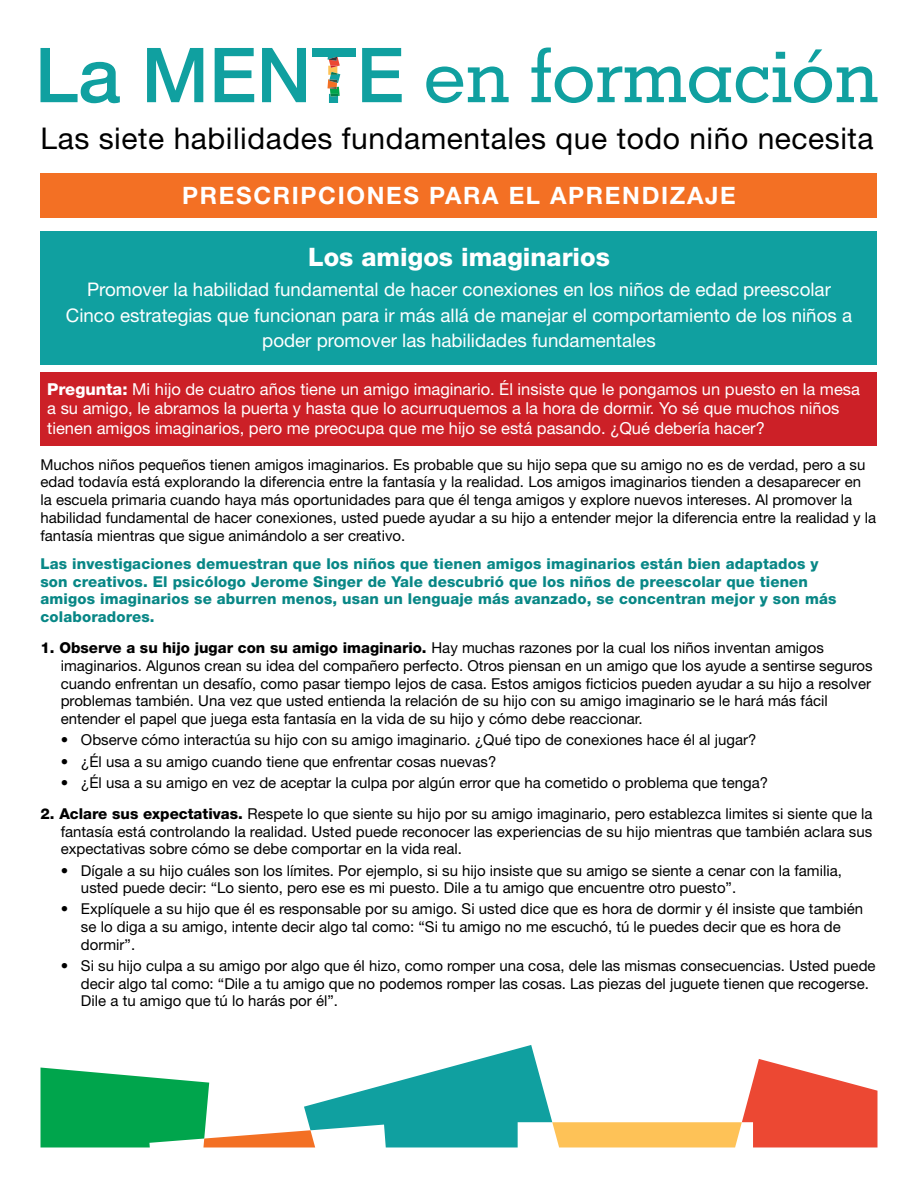
<style>
.page{position:relative;width:918px;height:1188px;background:#fff}
.page>*{position:absolute;margin:0;border:0;box-sizing:border-box;transform-origin:0 0}
.t1{font:30px "Helvetica Neue LT Std";letter-spacing:.02em;color:#000}
.t2{font:800 25.5px "Helvetica Neue LT Std";color:#fff}
.t3{font:700 24px "Helvetica Neue LT Std";letter-spacing:.07em;color:#fff}
.t4{font:18.75px/25.5px "Helvetica Neue LT Std";color:#fff;text-align:center}
.t5{font:16.5px/19.8px "Helvetica Neue LT Std";color:#fff}
.t6{font:15px/17.7px "Helvetica Neue LT Std";color:#000}
.t7{font:800 15px/17.7px "Helvetica Neue LT Std";letter-spacing:.01em;color:#088786}
.s1{font-weight:800}
</style>
<div class="page">
<svg style="left:41px;top:1045px;width:837px;height:103px"></svg>
<div style="left:40px;top:231px;width:838px;height:133px;background:#10a0a0"></div>
<div style="left:40px;top:174px;width:838px;height:44px;background:#f37024"></div>
<div style="left:40px;top:372px;width:838px;height:74px;background:#cc2027"></div>
<div style="left:312px;top:48px;width:44px;height:8px;background:#10a0a0"></div>
<svg style="left:327px;top:56px;width:13px;height:47px"></svg>
<svg style="left:41px;top:48px;width:79px;height:55px"></svg>
<svg style="left:147px;top:48px;width:56px;height:54px"></svg>
<svg style="left:215px;top:48px;width:39px;height:54px"></svg>
<svg style="left:262px;top:48px;width:44px;height:54px"></svg>
<svg style="left:362px;top:48px;width:40px;height:54px"></svg>
<svg style="left:426px;top:67px;width:83px;height:36px"></svg>
<svg style="left:531px;top:48px;width:346px;height:55px"></svg>
<h1 class="t1" style="left:40px;top:120px;width:835px">Las siete habilidades fundamentales que todo niño necesita</h1>
<h3 class="t3" style="left:182px;top:181px;width:555px">PRESCRIPCIONES PARA EL APRENDIZAJE</h3>
<h2 class="t2" style="left:308px;top:242px;width:303px">Los amigos imaginarios</h2>
<p class="t4" style="left:66px;top:277px;width:788px">Promover la habilidad fundamental de hacer conexiones en los niños de edad preescolar<br>Cinco estrategias que funcionan para ir más allá de manejar el comportamiento de los niños a poder promover las habilidades fundamentales</p>
<p class="t5" style="left:47px;top:379px;width:814px"><span class="s1">Pregunta:</span> Mi hijo de cuatro años tiene un amigo imaginario. Él insiste que le pongamos un puesto en la mesa a su amigo, le abramos la puerta y hasta que lo acurruquemos a la hora de dormir. Yo sé que muchos niños tienen amigos imaginarios, pero me preocupa que me hijo se está pasando. ¿Qué debería hacer?</p>
<p class="t6" style="left:40px;top:455px;width:837px">Muchos niños pequeños tienen amigos imaginarios. Es probable que su hijo sepa que su amigo no es de verdad, pero a su edad todavía está explorando la diferencia entre la fantasía y la realidad. Los amigos imaginarios tienden a desaparecer en la escuela primaria cuando haya más oportunidades para que él tenga amigos y explore nuevos intereses. Al promover la habilidad fundamental de hacer conexiones, usted puede ayudar a su hijo a entender mejor la diferencia entre la realidad y la fantasía mientras que sigue animándolo a ser creativo.</p>
<p class="t7" style="left:40px;top:555px;width:798px">Las investigaciones demuestran que los niños que tienen amigos imaginarios están bien adaptados y son creativos. El psicólogo Jerome Singer de Yale descubrió que los niños de preescolar que tienen amigos imaginarios se aburren menos, usan un lenguaje más avanzado, se concentran mejor y son más colaboradores.</p>
<p class="t6" style="left:61px;top:639px;width:813px;text-indent:-20px"><span class="s1">1. Observe a su hijo jugar con su amigo imaginario.</span> Hay muchas razones por la cual los niños inventan amigos imaginarios. Algunos crean su idea del compañero perfecto. Otros piensan en un amigo que los ayude a sentirse seguros cuando enfrentan un desafío, como pasar tiempo lejos de casa. Estos amigos ficticios pueden ayudar a su hijo a resolver problemas también. Una vez que usted entienda la relación de su hijo con su amigo imaginario se le hará más fácil entender el papel que juega esta fantasía en la vida de su hijo y cómo debe reaccionar.</p>
<p class="t6" style="left:61px;top:731px;width:697px">• Observe cómo interactúa su hijo con su amigo imaginario. ¿Qué tipo de conexiones hace él al jugar?</p>
<p class="t6" style="left:61px;top:752px;width:437px">• ¿Él usa a su amigo cuando tiene que enfrentar cosas nuevas?</p>
<p class="t6" style="left:61px;top:773px;width:709px">• ¿Él usa a su amigo en vez de aceptar la culpa por algún error que ha cometido o problema que tenga?</p>
<p class="t6" style="left:61px;top:805px;width:813px;text-align:justify;text-indent:-20px"><span class="s1">2. Aclare sus expectativas.</span> Respete lo que siente su hijo por su amigo imaginario, pero establezca limites si siente que la fantasía está controlando la realidad. Usted puede reconocer las experiencias de su hijo mientras que también aclara sus expectativas sobre cómo se debe comportar en la vida real.</p>
<p class="t6" style="left:81px;top:861px;width:762px;text-indent:-20px">• Dígale a su hijo cuáles son los límites. Por ejemplo, si su hijo insiste que su amigo se siente a cenar con la familia, usted puede decir: “Lo siento, pero ese es mi puesto. Dile a tu amigo que encuentre otro puesto”.</p>
<p class="t6" style="left:81px;top:900px;width:784px;text-indent:-20px">• Explíquele a su hijo que él es responsable por su amigo. Si usted dice que es hora de dormir y él insiste que también se lo diga a su amigo, intente decir algo tal como: “Si tu amigo no me escuchó, tú le puedes decir que es hora de dormir”.</p>
<p class="t6" style="left:81px;top:957px;width:796px;text-indent:-20px">• Si su hijo culpa a su amigo por algo que él hizo, como romper una cosa, dele las mismas consecuencias. Usted puede decir algo tal como: “Dile a tu amigo que no podemos romper las cosas. Las piezas del juguete tienen que recogerse.<br>Dile a tu amigo que tú lo harás por él”.</p>
</div>
